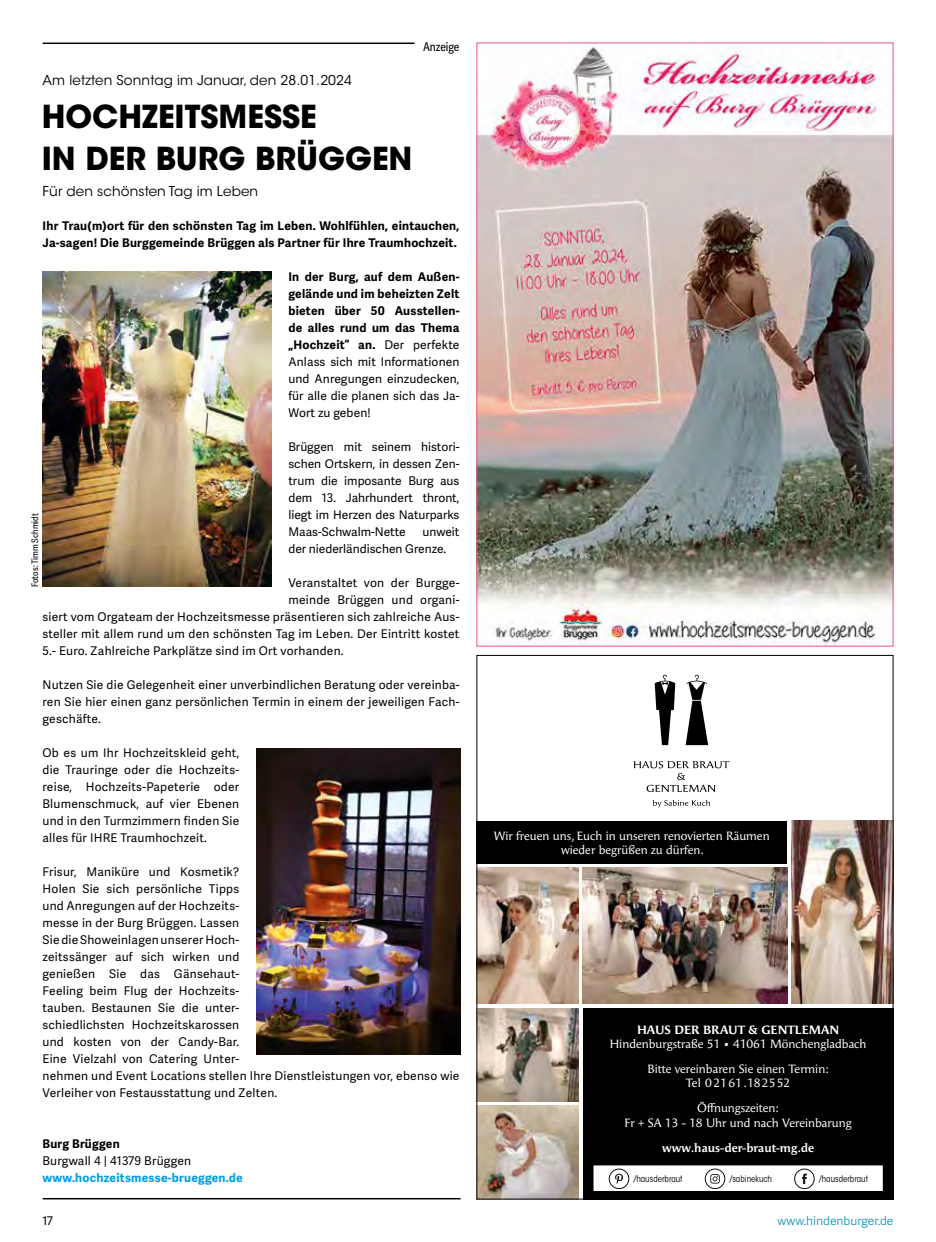
<style>
.page{position:relative;width:936px;height:1242px;background:#fff}
.page>*{position:absolute;margin:0;border:0;box-sizing:border-box;transform-origin:0 0}
.t1{font:700 31.5px/42.5px "ITC Avant Garde Std";color:#000}
.t2{font:13.5px "ITC Avant Garde Std";letter-spacing:.01em;color:#000}
.t3{font:12px/17px "Adelle Sans";letter-spacing:.02em;color:#000;text-align:justify}
.t4{font:700 12px/17px "Adelle Sans";letter-spacing:.02em;color:#000;text-align:justify}
.t5{font:12px/24.9px "Angie Pro";color:#fff;text-align:center}
.t6{font:700 12px "Angie Pro";color:#fff}
.t7{font:12px/17px "Adelle Sans";color:#000}
.t8{font:700 12px "Adelle Sans";letter-spacing:.02em;color:#009ee3}
.t9{font:300 12px "Adelle Sans";color:#008db3}
.t10{font:12px "Adelle Sans Cnd";color:#000}
.t11{font:condensed 9px "ITC Avant Garde Std";color:#000}
.t12{font:9px "Adelle Sans Cnd";color:#000}
.s1{font-weight:400}
</style>
<div class="page">
<img style="left:478px;top:47px;width:413px;height:597px">
<hr style="left:43px;top:43px;width:371px;height:1px;background:#000">
<img style="left:43px;top:271px;width:228px;height:316px">
<img style="left:256px;top:748px;width:204px;height:306px">
<hr style="left:43px;top:1198px;width:417px;height:1px;background:#000">
<img style="left:583px;top:867px;width:204px;height:136px">
<img style="left:478px;top:867px;width:100px;height:136px">
<img style="left:791px;top:821px;width:100px;height:182px">
<img style="left:478px;top:1008px;width:100px;height:93px">
<div style="left:583px;top:1008px;width:310px;height:191px;background:#000"></div>
<img style="left:478px;top:1106px;width:100px;height:91px">
<svg style="left:685px;top:675px;width:23px;height:70px"></svg>
<svg style="left:654px;top:675px;width:21px;height:70px"></svg>
<svg style="left:633px;top:761px;width:96px;height:31px"></svg>
<svg style="left:652px;top:800px;width:58px;height:7px"></svg>
<div style="left:476px;top:821px;width:311px;height:42px;background:#000"></div>
<div style="left:594px;top:1166px;width:288px;height:24px;background:#fff"></div>
<div style="left:593px;top:1165px;width:289px;height:26px;border:2px solid #fff"></div>
<div style="left:704px;top:1168px;width:21px;height:21px;border:1px solid #0f110f;border-radius:50%"></div>
<svg style="left:710px;top:1174px;width:9px;height:9px"></svg>
<div style="left:609px;top:1168px;width:20px;height:21px;border:1px solid #0f110f;border-radius:50%"></div>
<svg style="left:615px;top:1173px;width:8px;height:11px"></svg>
<div style="left:794px;top:1168px;width:20px;height:21px;border:1px solid #0f110f;border-radius:50%"></div>
<svg style="left:802px;top:1173px;width:4px;height:11px"></svg>
<p class="t2" style="left:43px;top:72px;width:311px">Am letzten Sonntag im Januar, den 28.01.2024</p>
<h1 class="t1" style="left:42px;top:95px;width:372px">HOCHZEITSMESSE<br>IN DER BURG BRÜGGEN</h1>
<p class="t2" style="left:43px;top:183px;width:217px">Für den schönsten Tag im Leben</p>
<p class="t10" style="left:423px;top:40px;width:38px">Anzeige</p>
<p class="t4" style="left:43px;top:217px;width:418px">Ihr Trau(m)ort für den schönsten Tag im Leben. Wohlfühlen, eintauchen,<br>Ja-sagen! Die Burggemeinde Brüggen als Partner für Ihre Traumhochzeit.</p>
<p class="t4" style="left:288px;top:268px;width:172px">In der Burg, auf dem Außen&shy;gelände und im beheizten Zelt bieten über 50 Ausstellen&shy;de alles rund um das Thema „Hochzeit“ an. <span class="s1">Der perfekte Anlass sich mit Informationen und Anregungen einzudecken, für alle die planen sich das Ja-Wort zu geben!</span></p>
<p class="t3" style="left:288px;top:438px;width:172px">Brüggen mit seinem histori&shy;schen Ortskern, in dessen Zen&shy;trum die imposante Burg aus dem 13. Jahrhundert thront, liegt im Herzen des Naturparks Maas-Schwalm-Nette</p>
<p class="t12" style="left:30px;top:587px;width:75px;rotate:-90deg">Fotos: Timm Schmidt</p>
<p class="t7" style="left:288px;top:523px;width:172px;text-indent:134px">unweit der niederländischen Grenze.</p>
<p class="t3" style="left:288px;top:574px;width:172px">Veranstaltet von der Burgge-</p>
<p class="t3" style="left:288px;top:591px;width:172px">meinde Brüggen und organi-</p>
<p class="t3" style="left:43px;top:608px;width:418px">siert vom Orgateam der Hochzeitsmesse präsentieren sich zahlreiche Aus-</p>
<p class="t3" style="left:43px;top:625px;width:418px">steller mit allem rund um den schönsten Tag im Leben. Der Eintritt kostet</p>
<p class="t3" style="left:43px;top:642px;width:302px">5.- Euro. Zahlreiche Parkplätze sind im Ort vorhanden.</p>
<p class="t3" style="left:43px;top:676px;width:418px">Nutzen Sie die Gelegenheit einer unverbindlichen Beratung oder vereinba&shy;ren Sie hier einen ganz persönlichen Termin in einem der jeweiligen Fach&shy;geschäfte.</p>
<p class="t3" style="left:43px;top:744px;width:198px">Ob es um Ihr Hochzeitskleid geht, die Trauringe oder die Hochzeits&shy;reise, Hochzeits-Papeterie oder Blumenschmuck, auf vier Ebenen und in den Turmzimmern finden Sie alles für IHRE Traumhochzeit.</p>
<p class="t3" style="left:43px;top:864px;width:418px;text-align:left">Frisur, Maniküre und Kosmetik?<br>Holen Sie sich persönliche Tipps<br>und Anregungen auf der Hochzeits-<br>messe in der Burg Brüggen. Lassen<br>Sie die Showeinlagen unserer Hoch-<br>zeitssänger auf sich wirken und<br>genießen Sie das Gänsehaut-<br>Feeling beim Flug der Hochzeits-<br>tauben. Bestaunen Sie die unter-<br>schiedlichsten Hochzeitskarossen<br>und kosten von der Candy-Bar.<br>Eine Vielzahl von Catering Unter-<br>nehmen und Event Locations stellen Ihre Dienstleistungen vor, ebenso wie Verleiher von Festausstattung und Zelten.</p>
<p class="t4" style="left:43px;top:1135px;width:79px">Burg Brüggen</p>
<p class="t3" style="left:43px;top:1153px;width:150px">Burgwall 4 | 41379 Brüggen</p>
<p class="t8" style="left:43px;top:1170px;width:202px">www.hochzeitsmesse-brueggen.de</p>
<p class="t5" style="left:494px;top:827px;width:277px;line-height:14.4px">Wir freuen uns, Euch in unseren renovierten Räumen wieder begrüßen zu dürfen.</p>
<p class="t6" style="left:637px;top:1020px;width:204px">HAUS DER BRAUT &amp; GENTLEMAN</p>
<p class="t5" style="left:609px;top:1030px;width:258px">Hindenburgstraße 51 • 41061 Mönchengladbach<br>Bitte vereinbaren Sie einen Termin:</p>
<p class="t5" style="left:686px;top:1070px;width:106px">Tel 0 21 61 .18 25 52<br>Öffnungszeiten:</p>
<p class="t5" style="left:624px;top:1109px;width:229px">Fr + SA 13 - 18 Uhr und nach Vereinbarung</p>
<p class="t6" style="left:662px;top:1138px;width:153px">www.haus-der-braut-mg.de</p>
<p class="t11" style="left:634px;top:1172px;width:50px">/hausderbraut</p>
<p class="t11" style="left:729px;top:1172px;width:44px">/sabinekuch</p>
<p class="t11" style="left:819px;top:1172px;width:50px">/hausderbraut</p>
<p class="t3" style="left:43px;top:1212px;width:12px">17</p>
<p class="t9" style="left:777px;top:1213px;width:117px">www.hindenburger.de</p>
</div>
